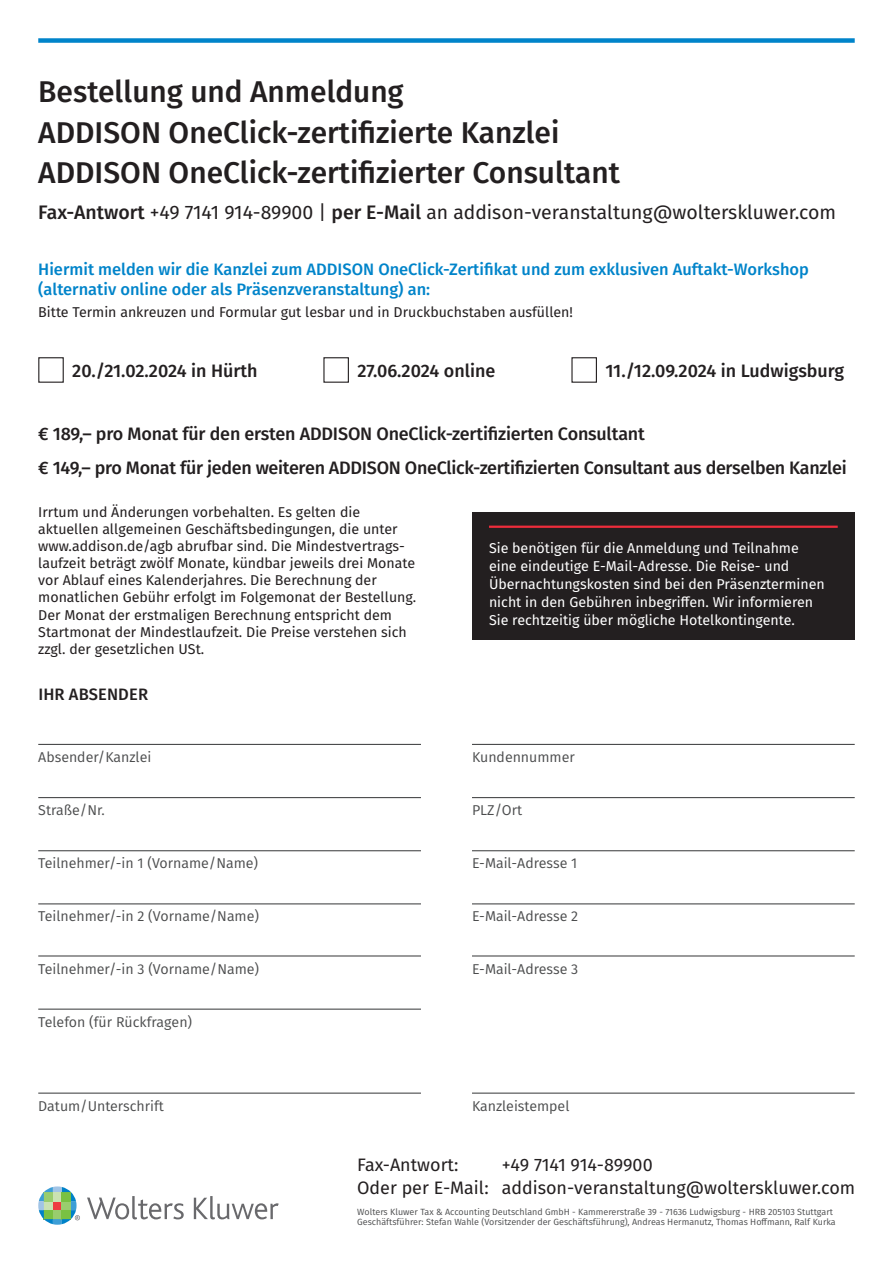
<style>
.page{position:relative;width:893px;height:1263px;background:#fff}
.page>*{position:absolute;margin:0;border:0;box-sizing:border-box;transform-origin:0 0}
.t1{font:500 30px/40.5px "Fira Sans";color:#231f20}
.t2{font:19.5px "Fira Sans";color:#231f20}
.t3{font:500 18px/34.3px "Fira Sans";letter-spacing:-.015em;color:#231f20}
.t4{font:18px/22.5px "Fira Sans";color:#231f20}
.t5{font:500 16.5px/19.8px "Fira Sans";color:#0084ca}
.t6{font:500 16.5px "Fira Sans";letter-spacing:.01em;color:#231f20}
.t7{font:14.25px/17.1px "Fira Sans";color:#231f20}
.t8{font:14.25px "Fira Sans";color:#4b4c4d}
.t9{font:14.25px/18px "Fira Sans";color:#fff}
.t10{font:9px/10.8px "Fira Sans";color:#4b4c4d}
.s1{font-weight:500}
</style>
<div class="page">
<hr style="left:38px;top:744px;width:383px;height:1px;background:#4b4c4d">
<hr style="left:472px;top:744px;width:383px;height:1px;background:#4b4c4d">
<hr style="left:38px;top:1008px;width:383px;height:2px;background:#4b4c4d">
<hr style="left:38px;top:903px;width:383px;height:1px;background:#4b4c4d">
<hr style="left:472px;top:903px;width:383px;height:1px;background:#4b4c4d">
<hr style="left:38px;top:955px;width:383px;height:1px;background:#4b4c4d">
<hr style="left:472px;top:955px;width:383px;height:1px;background:#4b4c4d">
<hr style="left:38px;top:797px;width:383px;height:1px;background:#4b4c4d">
<hr style="left:472px;top:797px;width:383px;height:1px;background:#4b4c4d">
<hr style="left:38px;top:850px;width:383px;height:1px;background:#4b4c4d">
<hr style="left:472px;top:850px;width:383px;height:1px;background:#4b4c4d">
<hr style="left:38px;top:1092px;width:383px;height:2px;background:#4b4c4d">
<hr style="left:472px;top:1092px;width:383px;height:2px;background:#4b4c4d">
<div style="left:323px;top:357px;width:26px;height:26px;border:1px solid #231f20"></div>
<svg style="left:87px;top:1196px;width:97px;height:23px"></svg>
<svg style="left:194px;top:1196px;width:85px;height:23px"></svg>
<svg style="left:38px;top:1186px;width:42px;height:39px"></svg>
<div style="left:38px;top:38px;width:817px;height:5px;background:#0084ca"></div>
<div style="left:472px;top:512px;width:383px;height:128px;background:#231f20"></div>
<hr style="left:489px;top:526px;width:349px;height:2px;background:#ee2c3b">
<div style="left:38px;top:357px;width:26px;height:26px;border:1px solid #231f20"></div>
<div style="left:571px;top:357px;width:26px;height:26px;border:1px solid #231f20"></div>
<h1 class="t1" style="left:38px;top:70px;width:583px">Bestellung und Anmeldung<br>ADDISON OneClick-zertifizierte Kanzlei<br>ADDISON OneClick-zertifizierter Consultant</h1>
<h2 class="t2" style="left:38px;top:198px;width:799px"><span class="s1">Fax-Antwort</span> +49 7141 914-89900 | <span class="s1">per E-Mail</span> an addison-veranstaltung@wolterskluwer.com</h2>
<p class="t5" style="left:38px;top:258px;width:772px">Hiermit melden wir die Kanzlei zum ADDISON OneClick-Zertifikat und zum exklusiven Auftakt-Workshop (alternativ online oder als Präsenzveranstaltung) an:</p>
<p class="t7" style="left:38px;top:303px;width:536px">Bitte Termin ankreuzen und Formular gut lesbar und in Druckbuchstaben ausfüllen!</p>
<p class="t3" style="left:72px;top:353px;width:187px">20./21.02.2024 in Hürth</p>
<p class="t3" style="left:605px;top:353px;width:240px">11./12.09.2024 in Ludwigsburg</p>
<p class="t3" style="left:357px;top:353px;width:139px">27.06.2024 online</p>
<p class="t3" style="left:38px;top:416px;width:810px">€ 189,– pro Monat für den ersten ADDISON OneClick-zertifizierten Consultant<br>€ 149,– pro Monat für jeden weiteren ADDISON OneClick-zertifizierten Consultant aus derselben Kanzlei</p>
<p class="t7" style="left:38px;top:503px;width:380px">Irrtum und Änderungen vorbehalten. Es gelten die aktuellen allgemeinen Geschäftsbedingungen, die unter www.addison.de/agb abrufbar sind. Die Mindestvertrags&shy;laufzeit beträgt zwölf Monate, kündbar jeweils drei Monate vor Ablauf eines Kalenderjahres. Die Berechnung der monatlichen Gebühr erfolgt im Folgemonat der Bestellung.<br>Der Monat der erstmaligen Berechnung entspricht dem Startmonat der Mindestlaufzeit. Die Preise verstehen sich zzgl. der gesetzlichen USt.</p>
<p class="t9" style="left:489px;top:538px;width:337px">Sie benötigen für die Anmeldung und Teilnahme eine eindeutige E-Mail-Adresse. Die Reise- und Übernachtungskosten sind bei den Präsenzterminen nicht in den Gebühren inbegriffen. Wir informieren Sie rechtzeitig über mögliche Hotelkontingente.</p>
<p class="t6" style="left:38px;top:681px;width:111px">IHR ABSENDER</p>
<p class="t8" style="left:38px;top:746px;width:115px">Absender/Kanzlei</p>
<p class="t8" style="left:472px;top:746px;width:104px">Kundennummer</p>
<p class="t8" style="left:38px;top:799px;width:68px">Straße/Nr.</p>
<p class="t8" style="left:38px;top:853px;width:221px">Teilnehmer/-in 1 (Vorname/Name)</p>
<p class="t8" style="left:472px;top:853px;width:107px">E-Mail-Adresse 1</p>
<p class="t8" style="left:472px;top:799px;width:52px">PLZ/Ort</p>
<p class="t8" style="left:38px;top:906px;width:222px">Teilnehmer/-in 2 (Vorname/Name)</p>
<p class="t8" style="left:38px;top:958px;width:222px">Teilnehmer/-in 3 (Vorname/Name)</p>
<p class="t8" style="left:38px;top:1011px;width:155px">Telefon (für Rückfragen)</p>
<p class="t8" style="left:38px;top:1095px;width:127px">Datum/Unterschrift</p>
<p class="t8" style="left:472px;top:906px;width:108px">E-Mail-Adresse 2</p>
<p class="t8" style="left:472px;top:958px;width:108px">E-Mail-Adresse 3</p>
<p class="t8" style="left:472px;top:1095px;width:99px">Kanzleistempel</p>
<p class="t4" style="left:357px;top:1153px;width:103px">Fax-Antwort:</p>
<p class="t4" style="left:357px;top:1153px;width:499px;text-indent:145px">+49 7141 914-89900<br>Oder per E-Mail: addison-veranstaltung@wolterskluwer.com</p>
<p class="t10" style="left:357px;top:1206px;width:480px">Wolters Kluwer Tax &amp; Accounting Deutschland GmbH - Kammererstraße 39 - 71636 Ludwigsburg - HRB 205103 Stuttgart<br>Geschäftsführer: Stefan Wahle (Vorsitzender der Geschäftsführung), Andreas Hermanutz, Thomas Hoffmann, Ralf Kurka</p>
</div>
